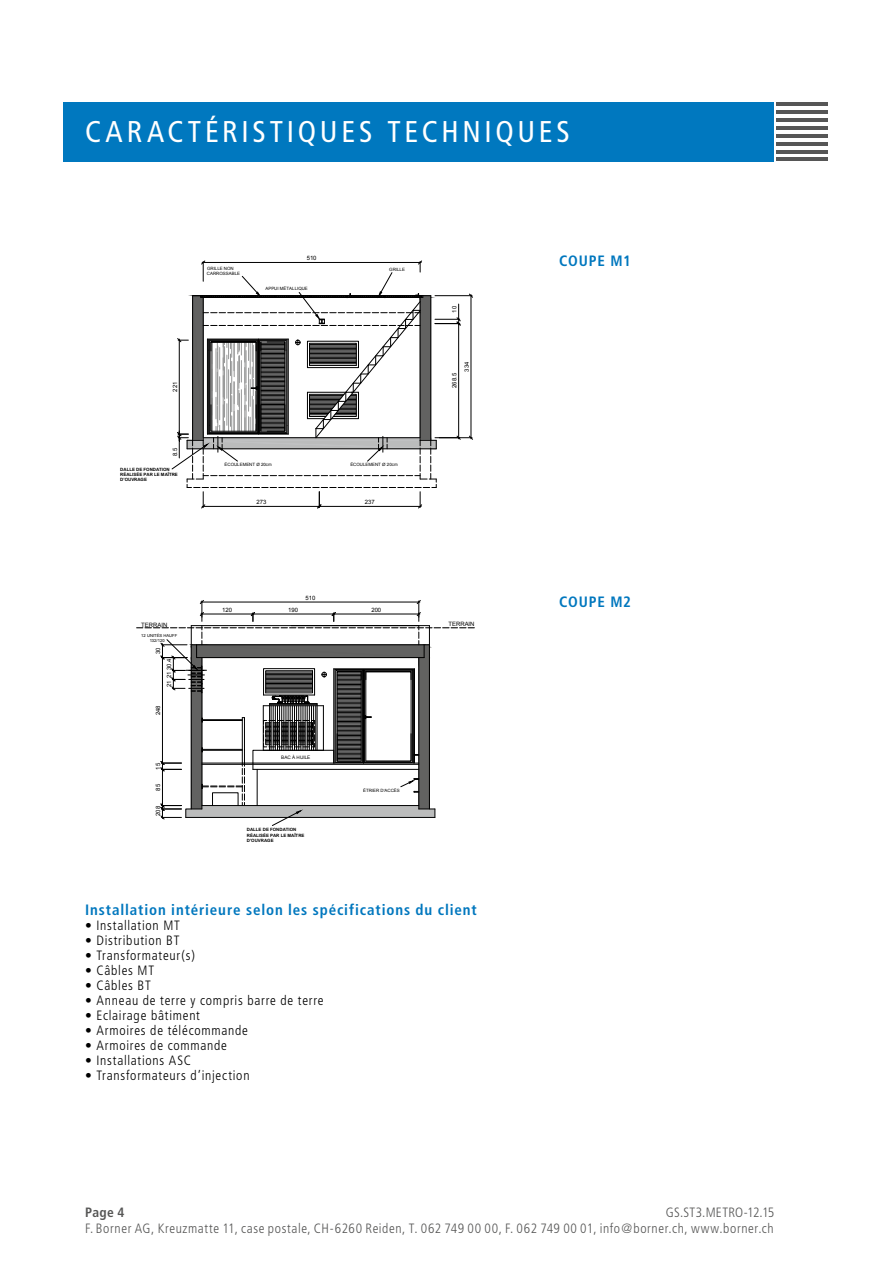
<style>
.page{position:relative;width:893px;height:1263px;background:#fff}
.page>*{position:absolute;margin:0;border:0;box-sizing:border-box;transform-origin:0 0}
.t1{font:condensed 30px "Frutiger";letter-spacing:.125em;color:#fff}
.t2{font:700 condensed 15px "Frutiger";letter-spacing:.055em;color:#0077be}
.t3{font:300 condensed 13.5px "Frutiger";letter-spacing:.055em;color:#000}
.t4{font:300 condensed 13.5px/16.5px "Frutiger";letter-spacing:.045em;color:#565655;text-align:right}
.t5{font:700 condensed 13.5px "Frutiger";color:#565655}
.t6{font:6px "Arial";color:#000}
.t7{font:4.65px "Arial";color:#000}
.t8{font:700 4.35px/5.2px "Arial";color:#000}
.t9{font:4.35px "Arial";color:#000}
.t10{font:4.2px/4.9px "Arial";color:#000}
</style>
<div class="page">
<div style="left:64px;top:102px;width:710px;height:59px;background:#0078bf"></div>
<hr style="left:776px;top:102px;width:51px;height:4px;background:#565656">
<hr style="left:776px;top:118px;width:51px;height:4px;background:#565656">
<hr style="left:776px;top:134px;width:51px;height:4px;background:#565656">
<hr style="left:776px;top:150px;width:51px;height:3px;background:#565656">
<hr style="left:776px;top:110px;width:51px;height:4px;background:#565656">
<hr style="left:776px;top:126px;width:51px;height:4px;background:#565656">
<hr style="left:776px;top:142px;width:51px;height:4px;background:#565656">
<hr style="left:776px;top:157px;width:51px;height:4px;background:#565656">
<hr style="left:435px;top:437px;width:37px;height:1px;background:#000">
<hr style="left:435px;top:295px;width:37px;height:1px;background:#000">
<hr style="left:471px;top:295px;width:1px;height:144px;background:#000">
<svg style="left:469px;top:436px;width:4px;height:4px"></svg>
<svg style="left:469px;top:294px;width:4px;height:4px"></svg>
<svg style="left:172px;top:260px;width:289px;height:248px"></svg>
<svg style="left:137px;top:600px;width:337px;height:226px"></svg>
<h1 class="t1" style="left:85px;top:115px;width:486px">CARACTÉRISTIQUES TECHNIQUES</h1>
<h1 class="t1" style="left:85px;top:114px;width:161px">ÜBERSICHT</h1>
<p class="t6" style="left:307px;top:254px;width:11px">510</p>
<p class="t9" style="left:265px;top:286px;width:44px">APPUI MÉTALLIQUE</p>
<p class="t9" style="left:207px;top:265px;width:28px">GRILLE NON</p>
<p class="t9" style="left:389px;top:266px;width:17px">GRILLE</p>
<p class="t9" style="left:207px;top:271px;width:35px">CARROSSABLE</p>
<p class="t6" style="left:171px;top:392px;width:11px;rotate:-90deg">221</p>
<p class="t6" style="left:171px;top:456px;width:10px;rotate:-90deg">8.5</p>
<p class="t8" style="left:120px;top:467px;width:59px">DALLE DE FONDATION<br>RÉALISÉE PAR LE MAÎTRE<br>D’OUVRAGE</p>
<p class="t9" style="left:225px;top:462px;width:49px">ÉCOULEMENT Ø 20cm</p>
<p class="t6" style="left:256px;top:498px;width:11px">273</p>
<p class="t6" style="left:365px;top:498px;width:11px">237</p>
<p class="t9" style="left:350px;top:462px;width:49px">ÉCOULEMENT Ø 20cm</p>
<p class="t6" style="left:305px;top:594px;width:11px">510</p>
<p class="t6" style="left:222px;top:606px;width:11px">120</p>
<p class="t6" style="left:288px;top:606px;width:11px">190</p>
<p class="t6" style="left:371px;top:606px;width:11px">200</p>
<p class="t6" style="left:450px;top:312px;width:8px;rotate:-90deg">10</p>
<p class="t6" style="left:450px;top:388px;width:16px;rotate:-90deg">268.5</p>
<p class="t6" style="left:463px;top:372px;width:11px;rotate:-90deg">334</p>
<p class="t6" style="left:141px;top:621px;width:28px">TERRAIN</p>
<p class="t6" style="left:448px;top:620px;width:28px">TERRAIN</p>
<p class="t10" style="left:150px;top:633px;width:29px;text-indent:-8px">12 UNITÉS HAUFF<br>132/120</p>
<p class="t6" style="left:154px;top:654px;width:8px;rotate:-90deg">30</p>
<p class="t6" style="left:165px;top:687px;width:30px;rotate:-90deg">21 21 30.4</p>
<p class="t6" style="left:154px;top:715px;width:11px;rotate:-90deg">248</p>
<p class="t6" style="left:154px;top:770px;width:8px;rotate:-90deg">15</p>
<p class="t6" style="left:154px;top:791px;width:8px;rotate:-90deg">85</p>
<p class="t6" style="left:154px;top:816px;width:12px;rotate:-90deg">208</p>
<p class="t7" style="left:281px;top:754px;width:31px">BAC À HUILE</p>
<p class="t8" style="left:247px;top:827px;width:59px">DALLE DE FONDATION<br>RÉALISÉE PAR LE MAÎTRE<br>D’OUVRAGE</p>
<p class="t9" style="left:363px;top:788px;width:38px">ÉTRIER D‘ACCÈS</p>
<p class="t2" style="left:85px;top:901px;width:393px">Installation intérieure selon les spécifications du client</p>
<p class="t3" style="left:85px;top:917px;width:96px">• Installation MT</p>
<p class="t3" style="left:85px;top:932px;width:96px">• Distribution BT</p>
<p class="t3" style="left:85px;top:947px;width:111px">• Transformateur(s)</p>
<p class="t3" style="left:85px;top:962px;width:71px">• Câbles MT</p>
<p class="t3" style="left:85px;top:977px;width:67px">• Câbles BT</p>
<p class="t3" style="left:85px;top:992px;width:240px">• Anneau de terre y compris barre de terre</p>
<p class="t3" style="left:85px;top:1007px;width:116px">• Eclairage bâtiment</p>
<p class="t3" style="left:85px;top:1022px;width:164px">• Armoires de télécommande</p>
<p class="t3" style="left:85px;top:1037px;width:143px">• Armoires de commande</p>
<p class="t3" style="left:85px;top:1052px;width:108px">• Installations ASC</p>
<p class="t3" style="left:85px;top:1067px;width:166px">• Transformateurs d’injection</p>
<p class="t2" style="left:559px;top:252px;width:73px">COUPE M1</p>
<p class="t2" style="left:559px;top:592px;width:73px">COUPE M2</p>
<p class="t4" style="left:85px;top:1204px;width:691px">GS.ST3.METRO-12.15<br>F. Borner AG, Kreuzmatte 11, case postale, CH-6260 Reiden, T. 062 749 00 00, F. 062 749 00 01, info@borner.ch, www.borner.ch</p>
<p class="t5" style="left:85px;top:1204px;width:41px">Page 4</p>
</div>
